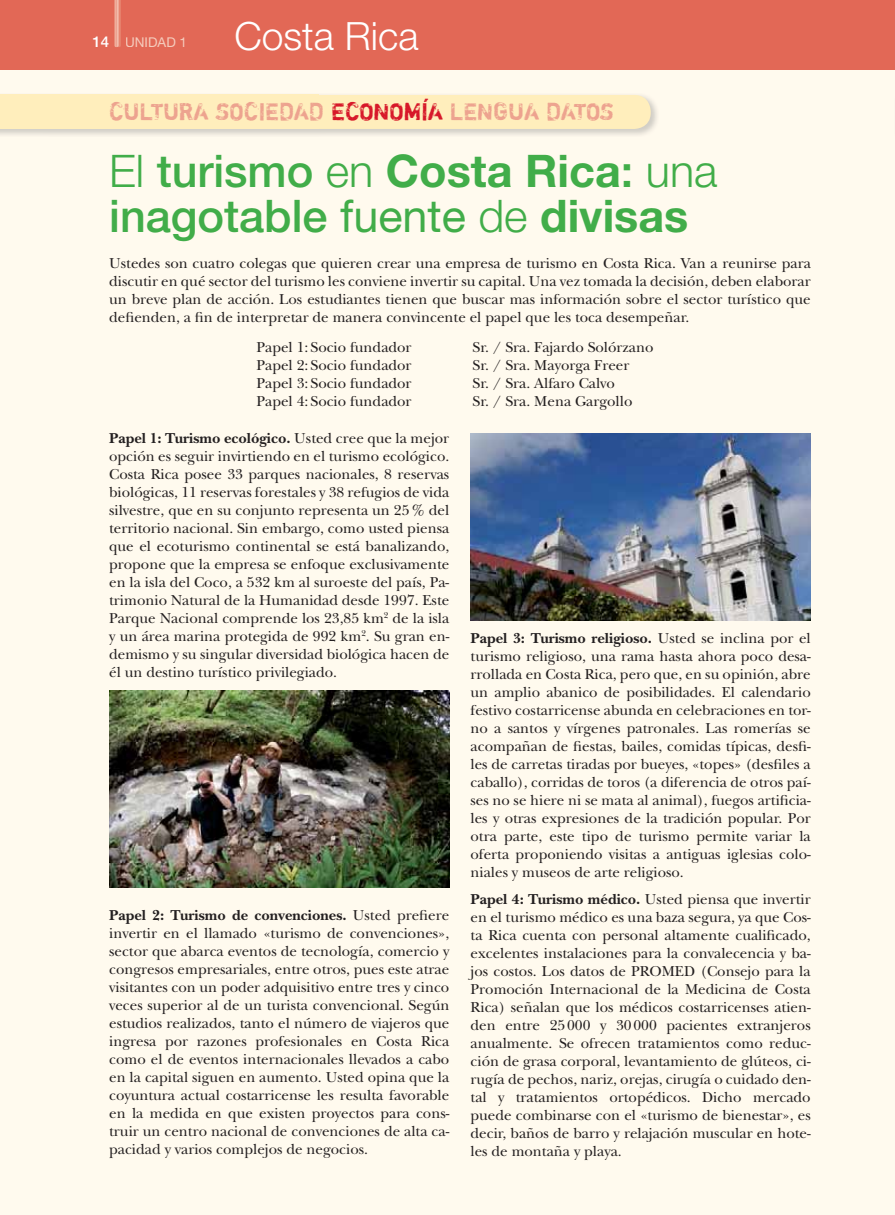
<style>
.page{position:relative;width:895px;height:1215px;background:#fffaee}
.page>*{position:absolute;margin:0;border:0;box-sizing:border-box;transform-origin:0 0}
.t1{font:500 45px/45px "Helvetica Neue LT Std";color:#41ad49}
.t2{font:300 39px "Helvetica Neue LT Std";color:#fff}
.t3{font:24px "Shortcut";color:#eda38f}
.t4{font:15px/18px "New Baskerville Std";color:#231f20;text-align:justify}
.t5{font:13.5px "Helvetica Neue LT Std";color:#f5ccbd}
.s1{font-weight:500;font-size:15px;color:#fff}
.s2{color:#d71829}
.s3{font-weight:300}
.s4{font-weight:700}
.s5{font-weight:400}
</style>
<div class="page">
<div style="left:0;top:0;width:895px;height:69px;background:#e26856"></div>
<svg style="left:114px;top:0;width:7px;height:47px"></svg>
<div style="left:0;top:95px;width:318px;height:34px;background:#ffeebc"></div>
<div style="left:29px;top:95px;width:622px;height:34px;background:#ffeebc;border-radius:16px"></div>
<img style="left:109px;top:690px;width:340px;height:197px">
<img style="left:471px;top:433px;width:340px;height:187px">
<p class="t5" style="left:92px;top:37px;width:96px"><span class="s1">14</span> UNIDAD 1</p>
<h2 class="t2" style="left:234px;top:22px;width:186px">Costa Rica</h2>
<h3 class="t3" style="left:109px;top:103px;width:506px">CULTURA SOCIEDAD <span class="s2">ECONOMÍA</span> LENGUA DATOS</h3>
<h1 class="t1" style="left:109px;top:154px;width:610px"><span class="s3">El</span> turismo <span class="s3">en</span> <span class="s4">Costa Rica</span>: <span class="s3">una </span>inagotable <span class="s5">fuente</span> <span class="s3">de</span> <span class="s4">divisas</span></h1>
<p class="t4" style="left:109px;top:255px;width:703px">Ustedes son cuatro colegas que quieren crear una empresa de turismo en Costa Rica. Van a reunirse para discutir en qué sector del turismo les conviene invertir su capital. Una vez tomada la decisión, deben elaborar un breve plan de acción. Los estudiantes tienen que buscar mas información sobre el sector turístico que defienden, a fin de interpretar de manera convincente el papel que les toca desempeñar.</p>
<p class="t4" style="left:257px;top:339px;width:157px">Papel 1: Socio fundador</p>
<p class="t4" style="left:473px;top:339px;width:182px">Sr. / Sra. Fajardo Solórzano</p>
<p class="t4" style="left:257px;top:357px;width:157px">Papel 2: Socio fundador</p>
<p class="t4" style="left:473px;top:357px;width:158px">Sr. / Sra. Mayorga Freer</p>
<p class="t4" style="left:257px;top:375px;width:157px">Papel 3: Socio fundador</p>
<p class="t4" style="left:473px;top:375px;width:144px">Sr. / Sra. Alfaro Calvo</p>
<p class="t4" style="left:257px;top:393px;width:157px">Papel 4: Socio fundador</p>
<p class="t4" style="left:473px;top:393px;width:161px">Sr. / Sra. Mena Gargollo</p>
<p class="t4" style="left:109px;top:431px;width:342px"><span class="s4">Papel 1: Turismo ecológico.</span> Usted cree que la mejor opción es seguir invirtiendo en el turismo ecológico.<br>Costa Rica posee 33 parques nacionales, 8 reservas biológicas, 11 reservas forestales y 38 refugios de vida silvestre, que en su conjunto representa un 25 % del territorio nacional. Sin embargo, como usted piensa que el ecoturismo continental se está banalizando, propone que la empresa se enfoque exclusivamente en la isla del Coco, a 532 km al suroeste del país, Pa&shy;trimonio Natural de la Humanidad desde 1997. Este Parque Nacional comprende los 23,85 km<sup>2</sup> de la isla y un área marina protegida de 992 km<sup>2</sup>. Su gran en&shy;demismo y su singular diversidad biológica hacen de él un destino turístico privilegiado.</p>
<p class="t4" style="left:109px;top:907px;width:342px"><span class="s4">Papel 2: Turismo de convenciones.</span> Usted prefiere invertir en el llamado «turismo de convenciones», sector que abarca eventos de tecnología, comercio y congresos empresariales, entre otros, pues este atrae visitantes con un poder adquisitivo entre tres y cinco veces superior al de un turista convencional. Según estudios realizados, tanto el número de viajeros que ingresa por razones profesionales en Costa Rica como el de eventos internacionales llevados a cabo en la capital siguen en aumento. Usted opina que la coyuntura actual costarricense les resulta favorable en la medida en que existen proyectos para cons&shy;truir un centro nacional de convenciones de alta ca&shy;pacidad y varios complejos de negocios.</p>
<p class="t4" style="left:471px;top:631px;width:342px"><span class="s4">Papel 3: Turismo religioso.</span> Usted se inclina por el turismo religioso, una rama hasta ahora poco desa&shy;rrollada en Costa Rica, pero que, en su opinión, abre un amplio abanico de posibilidades. El calendario festivo costarricense abunda en celebraciones en tor&shy;no a santos y vírgenes patronales. Las romerías se acompañan de fiestas, bailes, comidas típicas, desfi&shy;les de carretas tiradas por bueyes, «topes» (desfiles a caballo), corridas de toros (a diferencia de otros paí&shy;ses no se hiere ni se mata al animal), fuegos artificia&shy;les y otras expresiones de la tradición popular. Por otra parte, este tipo de turismo permite variar la oferta proponiendo visitas a antiguas iglesias colo&shy;niales y museos de arte religioso.</p>
<p class="t4" style="left:471px;top:891px;width:342px"><span class="s4">Papel 4: Turismo médico.</span> Usted piensa que invertir en el turismo médico es una baza segura, ya que Cos&shy;ta Rica cuenta con personal altamente cualificado, excelentes instalaciones para la convalecencia y ba&shy;jos costos. Los datos de PROMED (Consejo para la Promoción Internacional de la Medicina de Costa Rica) señalan que los médicos costarricenses atien&shy;den entre 25 000 y 30 000 pacientes extranjeros anualmente. Se ofrecen tratamientos como reduc&shy;ción de grasa corporal, levantamiento de glúteos, ci&shy;rugía de pechos, nariz, orejas, cirugía o cuidado den&shy;tal y tratamientos ortopédicos. Dicho mercado puede combinarse con el «turismo de bienestar», es decir, baños de barro y relajación muscular en hote&shy;les de montaña y playa.</p>
</div>
